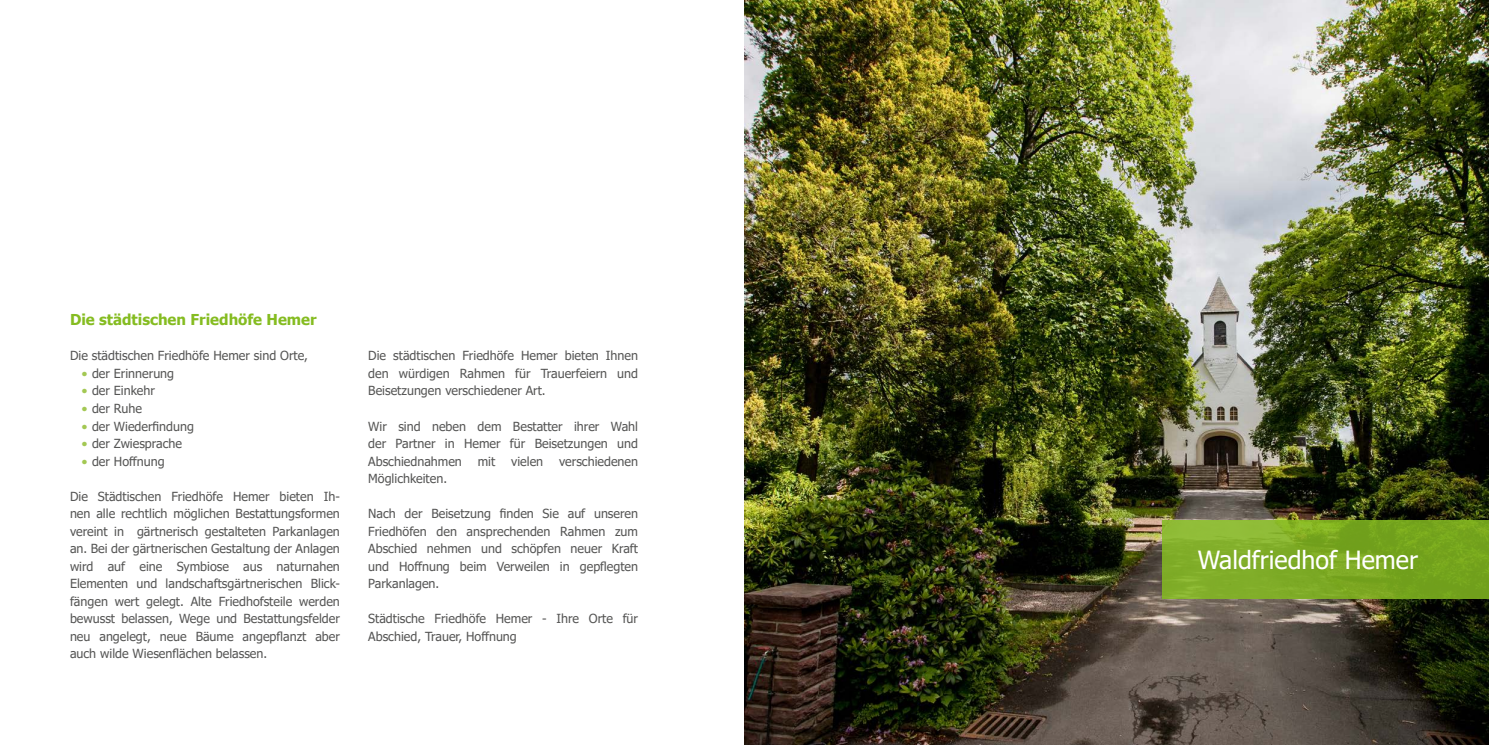
<style>
.page{position:relative;width:1489px;height:745px;background:#fff}
.page>*{position:absolute;margin:0;border:0;box-sizing:border-box;transform-origin:0 0}
.t1{font:25px "Tahoma";color:#fff}
.t2{font:700 15px "Tahoma";color:#85bc21}
.t3{font:12.5px/17.5px "Tahoma";color:#565655;text-align:justify}
.s1{font-family:"Verdana";color:#a3c853}
</style>
<div class="page">
<img style="left:744px;top:0;width:744px;height:744px">
<svg style="left:1161px;top:520px;width:327px;height:78px;background:#7caa25"></svg>
<p class="t2" style="left:70px;top:309px;width:248px">Die städtischen Friedhöfe Hemer</p>
<p class="t3" style="left:70px;top:347px;width:239px">Die städtischen Friedhöfe Hemer sind Orte,</p>
<p class="t3" style="left:81px;top:365px;width:94px"><span class="s1">•</span> der Erinnerung</p>
<p class="t3" style="left:81px;top:382px;width:75px"><span class="s1">•</span> der Einkehr</p>
<p class="t3" style="left:81px;top:400px;width:62px"><span class="s1">•</span> der Ruhe</p>
<p class="t3" style="left:81px;top:417px;width:114px"><span class="s1">•</span> der Wiederfindung</p>
<p class="t3" style="left:81px;top:435px;width:102px"><span class="s1">•</span> der Zwiesprache</p>
<p class="t3" style="left:81px;top:452px;width:85px"><span class="s1">•</span> der Hoffnung</p>
<p class="t3" style="left:70px;top:487px;width:271px">Die Städtischen Friedhöfe Hemer bieten Ih&shy;nen alle rechtlich möglichen Bestattungsformen vereint in gärtnerisch gestalteten Parkanlagen an. Bei der gärtnerischen Gestaltung der Anlagen wird auf eine Symbiose aus naturnahen Elementen und landschaftsgärtnerischen Blick&shy;fängen wert gelegt. Alte Friedhofsteile werden bewusst belassen, Wege und Bestattungsfelder neu angelegt, neue Bäume angepflanzt aber auch wilde Wiesenflächen belassen.</p>
<p class="t3" style="left:368px;top:347px;width:271px">Die städtischen Friedhöfe Hemer bieten Ihnen den würdigen Rahmen für Trauerfeiern und Beisetzungen verschiedener Art.</p>
<p class="t3" style="left:368px;top:417px;width:271px">Wir sind neben dem Bestatter ihrer Wahl der Partner in Hemer für Beisetzungen und Abschiednahmen</p>
<p class="t3" style="left:478px;top:452px;width:19px">mit</p>
<p class="t3" style="left:511px;top:452px;width:34px">vielen</p>
<p class="t3" style="left:559px;top:452px;width:80px">verschiedenen</p>
<p class="t3" style="left:368px;top:470px;width:80px">Möglichkeiten.</p>
<p class="t3" style="left:368px;top:505px;width:271px">Nach der Beisetzung finden Sie auf unseren Friedhöfen den ansprechenden Rahmen zum Abschied nehmen und schöpfen neuer Kraft und Hoffnung beim Verweilen in gepflegten Parkanlagen.</p>
<p class="t3" style="left:368px;top:610px;width:271px">Städtische Friedhöfe Hemer - Ihre Orte für<br>Abschied, Trauer, Hoffnung</p>
<p class="t1" style="left:1197px;top:543px;width:222px">Waldfriedhof Hemer</p>
</div>
